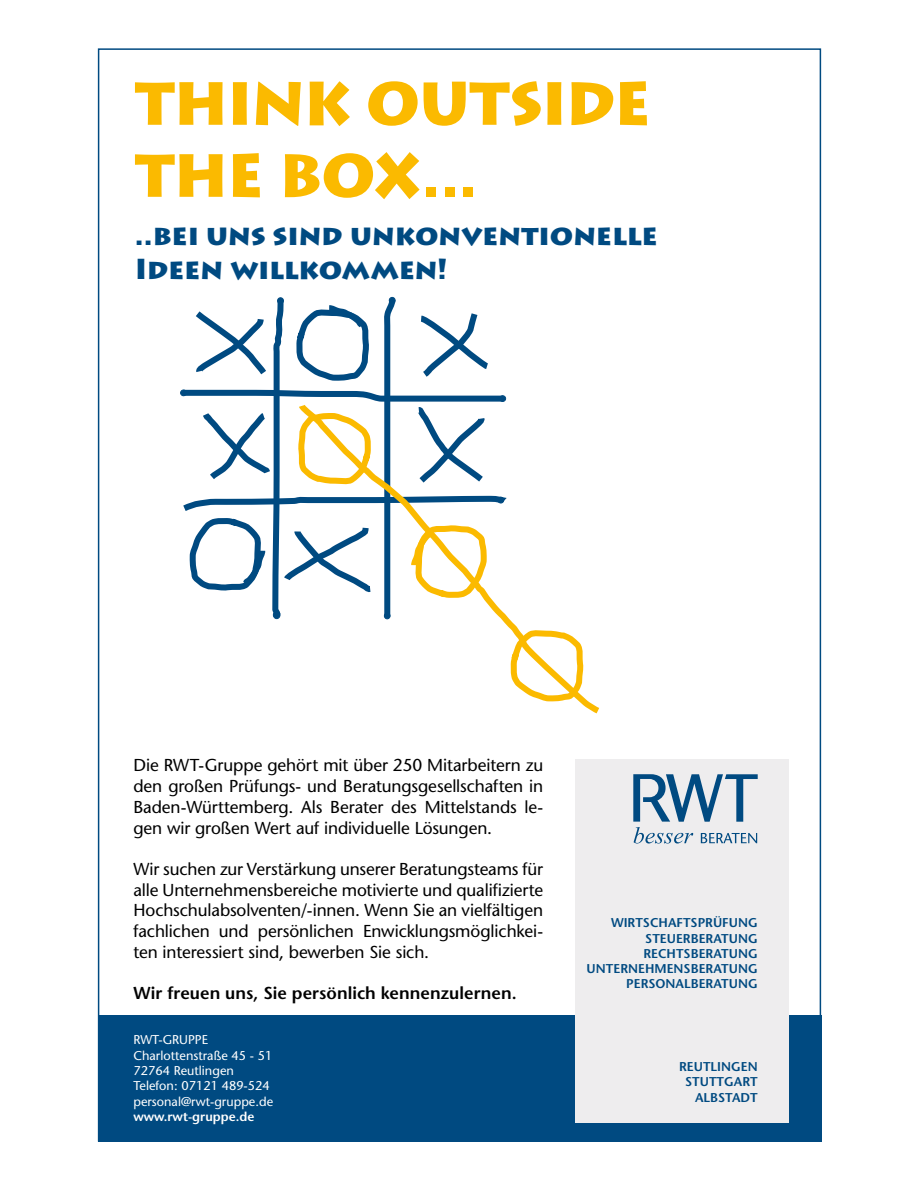
<style>
.page{position:relative;width:919px;height:1191px;background:#fff}
.page>*{position:absolute;margin:0;border:0;box-sizing:border-box;transform-origin:0 0}
.t1{font:60px/72px "Lithos Pro Black OV HJVACB";letter-spacing:-.03em;color:#fbba00}
.t2{font:28.5px/34.2px "Lithos Pro Black OV HJVACB";letter-spacing:-.005em;color:#004a81}
.t3{font:17.25px/20.7px "Stone Sans LT OV CJVACB";letter-spacing:-.005em;color:#000;text-align:justify}
.t4{font:17.25px "Stone Sans LT OV IJVACB";letter-spacing:-.005em;color:#000}
.t5{font:17.25px "Stone Sans LT Semibold OV FJVACB";letter-spacing:.005em;color:#000}
.t6{font:12.75px/15.3px "Stone Sans LT Semibold OV FJVACB";color:#004a81;text-align:right}
.t7{font:12.75px/15.3px "Stone Sans LT OV CJVACB";color:#fff}
.t8{font:12.75px "Stone Sans LT Semibold OV FJVACB";color:#fff}
</style>
<div class="page">
<div style="left:98px;top:1015px;width:723px;height:126px;background:#004a81"></div>
<div style="left:575px;top:758px;width:213px;height:364px;background:#eeedee"></div>
<svg style="left:633px;top:774px;width:124px;height:47px"></svg>
<svg style="left:633px;top:827px;width:124px;height:16px"></svg>
<svg style="left:180px;top:296px;width:406px;height:408px"></svg>
<div style="left:497px;top:497px;width:7px;height:6px;border:1px solid #004a81;border-radius:50%"></div>
<h1 class="t1" style="left:135px;top:69px;width:517px">THINK OUTSIDE<br>THE BOX...</h1>
<h2 class="t2" style="left:135px;top:218px;width:524px">..bei uns sind unkonventionelle<br>Ideen willkommen!</h2>
<p class="t3" style="left:133px;top:755px;width:411px">Die RWT-Gruppe gehört mit über 250 Mitarbeitern zu den großen Prüfungs- und Beratungsgesellschaften in Baden-Württemberg. Als Berater des Mittelstands le&shy;gen wir großen Wert auf individuelle Lösungen.</p>
<p class="t3" style="left:133px;top:858px;width:411px">Wir suchen zur Verstärkung unserer Beratungsteams für</p>
<p class="t4" style="left:133px;top:879px;width:411px">alle Unternehmensbereiche motivierte und qualifizierte</p>
<p class="t3" style="left:133px;top:900px;width:411px">Hochschulabsolventen/-innen. Wenn Sie an vielfältigen fachlichen und persönlichen Enwicklungsmöglichkei&shy;ten interessiert sind, bewerben Sie sich.</p>
<p class="t5" style="left:133px;top:982px;width:385px">Wir freuen uns, Sie persönlich kennenzulernen.</p>
<p class="t7" style="left:133px;top:1032px;width:141px">RWT-GRUPPE<br>Charlottenstraße 45 - 51<br>72764 Reutlingen<br>Telefon: 07121 489-524 personal@rwt-gruppe.de</p>
<p class="t8" style="left:133px;top:1108px;width:122px">www.rwt-gruppe.de</p>
<p class="t6" style="left:586px;top:915px;width:172px">WIRTSCHAFTSPRÜFUNG<br>STEUERBERATUNG<br>RECHTSBERATUNG<br>UNTERNEHMENSBERATUNG<br>PERSONALBERATUNG</p>
<p class="t6" style="left:679px;top:1059px;width:80px">REUTLINGEN<br>STUTTGART<br>ALBSTADT</p>
</div>
